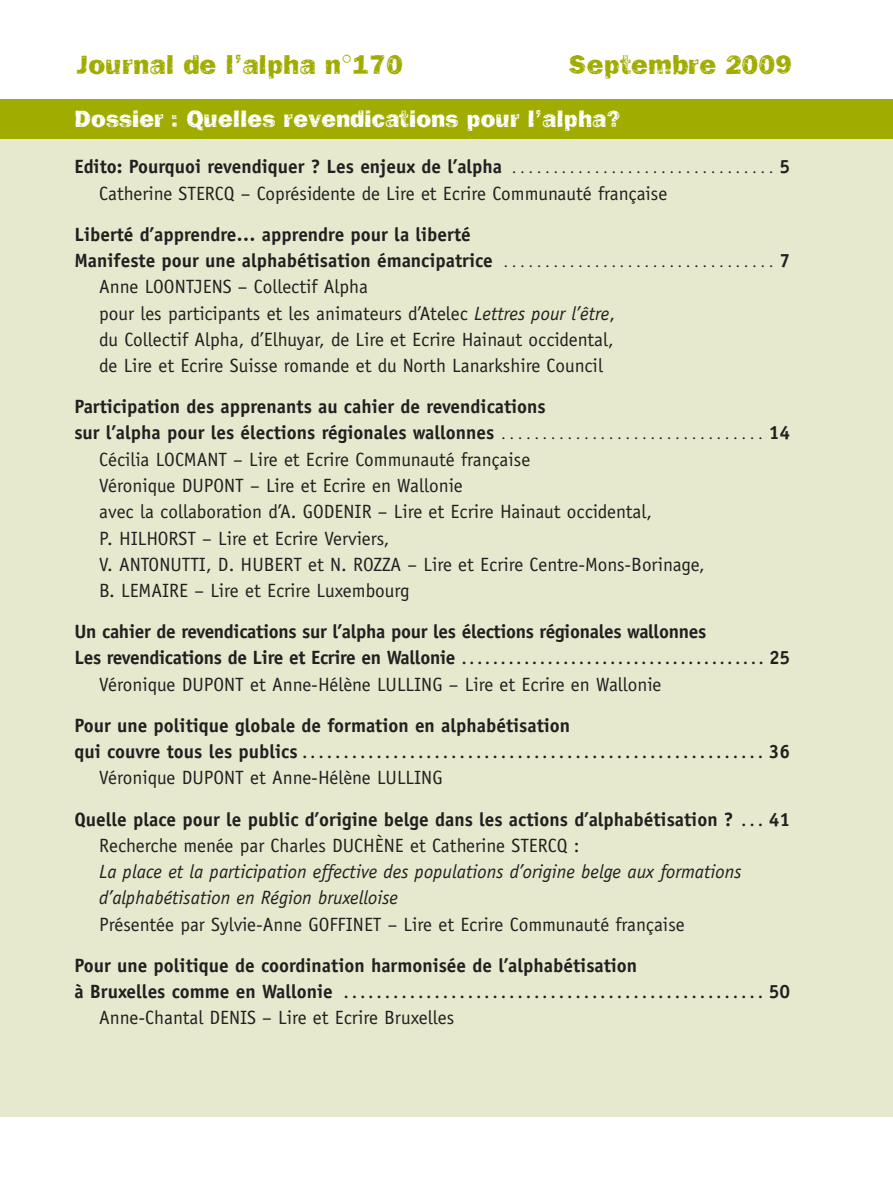
<style>
.page{position:relative;width:893px;height:1191px;background:#fff}
.page>*{position:absolute;margin:0;border:0;box-sizing:border-box;transform-origin:0 0}
.t1{font:28px "Frankie";color:#a0ad00}
.t2{font:24.5px "Frankie";color:#fff}
.t3{font:19.25px/26.2px "Officina Sans Std";color:#231f20}
.t4{font:700 19.25px/41.1px "Officina Sans Std";color:#231f20}
.t5{font:italic 19.25px/26.2px "Officina Sans Std";color:#231f20}
.t6{font:700 14px "Officina Sans Std";color:#231f20}
.s1{font-weight:700}
.s2{font-size:14px}
.s3{font-weight:400;font-size:14px}
.s4{font-style:italic}
.s5{font-size:19.25px}
.s6{font-weight:400}
</style>
<div class="page">
<div style="left:0;top:99px;width:893px;height:1017px;background:#e7e9ce"></div>
<div style="left:0;top:99px;width:893px;height:40px;background:#a0ad00"></div>
<h1 class="t1" style="left:76px;top:55px;width:328px">Journal de l’alpha n°170</h1>
<h1 class="t1" style="left:568px;top:55px;width:225px">Septembre 2009</h1>
<p class="t2" style="left:74px;top:111px;width:548px">Dossier : Quelles revendications pour l’alpha?</p>
<p class="t3" style="left:99px;top:155px;width:692px;text-indent:-25px"><span class="s1">Edito: Pourquoi revendiquer ? Les enjeux de l’alpha</span> <span class="s2">. . . . . . . . . . . . . . . . . . . . . . . . . . . . . . . .</span> <span class="s1">5<br></span>Catherine STERCQ – Coprésidente de Lire et Ecrire Communauté française</p>
<p class="t4" style="left:74px;top:215px;width:398px">Liberté d’apprendre… apprendre pour la liberté</p>
<p class="t4" style="left:74px;top:241px;width:717px">Manifeste pour une alphabétisation émancipatrice <span class="s3">. . . . . . . . . . . . . . . . . . . . . . . . . . . . . . . . .</span> 7</p>
<p class="t3" style="left:99px;top:275px;width:270px">Anne LOONTJENS – Collectif Alpha</p>
<p class="t3" style="left:99px;top:301px;width:517px">pour les participants et les animateurs d’Atelec <span class="s4">Lettres pour l’être</span>,</p>
<p class="t3" style="left:99px;top:328px;width:516px">du Collectif Alpha, d’Elhuyar, de Lire et Ecrire Hainaut occidental,</p>
<p class="t3" style="left:99px;top:354px;width:505px">de Lire et Ecrire Suisse romande et du North Lanarkshire Council</p>
<p class="t4" style="left:74px;top:388px;width:473px">Participation des apprenants au cahier de revendications</p>
<p class="t4" style="left:74px;top:414px;width:717px">sur l’alpha pour les élections régionales wallonnes <span class="s3">. . . . . . . . . . . . . . . . . . . . . . . . . . . . . . . .</span> 14</p>
<p class="t3" style="left:99px;top:447px;width:433px">Cécilia LOCMANT – Lire et Ecrire Communauté française</p>
<p class="t3" style="left:99px;top:474px;width:365px">Véronique DUPONT – Lire et Ecrire en Wallonie</p>
<p class="t3" style="left:99px;top:500px;width:554px">avec la collaboration d’A. GODENIR – Lire et Ecrire Hainaut occidental,</p>
<p class="t3" style="left:99px;top:526px;width:292px">P. HILHORST – Lire et Ecrire Verviers,</p>
<p class="t3" style="left:99px;top:552px;width:607px">V. ANTONUTTI, D. HUBERT et N. ROZZA – Lire et Ecrire Centre-Mons-Borinage,</p>
<p class="t3" style="left:99px;top:579px;width:312px">B. LEMAIRE – Lire et Ecrire Luxembourg</p>
<p class="t4" style="left:74px;top:612px;width:633px">Un cahier de revendications sur l’alpha pour les élections régionales wallonnes</p>
<p class="t4" style="left:74px;top:639px;width:717px">Les revendications de Lire et Ecrire en Wallonie <span class="s2">. . . . . . . . . . . . . . . . . . . . . . . . . . . . . . . . . . . . . . .</span> 25</p>
<p class="t3" style="left:99px;top:672px;width:564px">Véronique DUPONT et Anne-Hélène LULLING – Lire et Ecrire en Wallonie</p>
<p class="t4" style="left:74px;top:706px;width:497px">Pour une politique globale de formation en alphabétisation</p>
<p class="t6" style="left:74px;top:748px;width:717px"><span class="s5">qui couvre tous les publics</span> . . . . . . . . . . . . . . . . . . . . . . . . . . . . . . . . . . . . . . . . . . . . . . . . . . . . . . . . <span class="s5">36</span></p>
<p class="t4" style="left:74px;top:759px;width:717px;text-indent:25px"><span class="s6">Véronique DUPONT et Anne-Hélène LULLING<br></span>Quelle place pour le public d’origine belge dans les actions d’alphabétisation ? <span class="s2">. . .</span> 41</p>
<p class="t3" style="left:99px;top:833px;width:482px">Recherche menée par Charles DUCHÈNE et Catherine STERCQ :</p>
<p class="t5" style="left:99px;top:860px;width:644px">La place et la participation effective des populations d’origine belge aux formations d’alphabétisation en Région bruxelloise</p>
<p class="t3" style="left:99px;top:912px;width:587px">Présentée par Sylvie-Anne GOFFINET – Lire et Ecrire Communauté française</p>
<p class="t4" style="left:74px;top:946px;width:564px">Pour une politique de coordination harmonisée de l’alphabétisation</p>
<p class="t6" style="left:74px;top:987px;width:717px"><span class="s5">à Bruxelles comme en Wallonie</span> . . . . . . . . . . . . . . . . . . . . . . . . . . . . . . . . . . . . . . . . . . . . . . . . . . . <span class="s5">50</span></p>
<p class="t3" style="left:99px;top:1006px;width:356px">Anne-Chantal DENIS – Lire et Ecrire Bruxelles</p>
</div>
